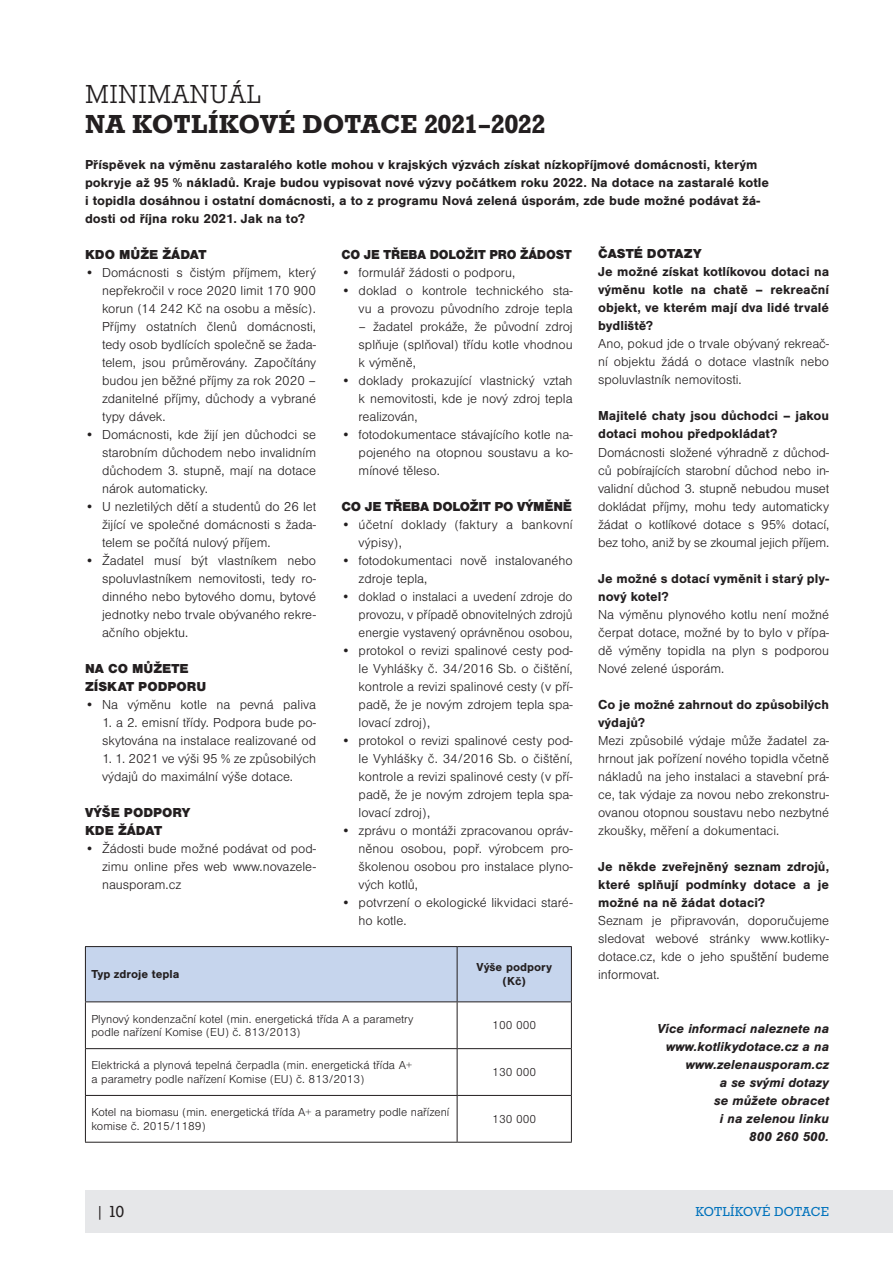
<style>
.page{position:relative;width:893px;height:1263px;background:#fff}
.page>*{position:absolute;margin:0;border:0;box-sizing:border-box;transform-origin:0 0}
.t1{font:500 27px "Roctus TOT";color:#231f20}
.t2{font:300 27px "Roctus TOT";letter-spacing:.015em;color:#231f20}
.t3{font:16.5px "Roctus TOT";color:#231f20}
.t4{font:300 13.5px/18px "Nimbus San";color:#231f20;text-align:justify}
.t5{font:700 13.5px/18px "Nimbus San";color:#231f20}
.t6{font:italic 700 13.5px/18px "Nimbus San";color:#231f20;text-align:right}
.t7{font:900 13.5px/18px "Nimbus San";letter-spacing:-.005em;color:#231f20}
.t8{font:900 13.5px "Nimbus San";letter-spacing:-.005em;color:#231f20;scale:.95 1}
.t9{font:13.5px "Roctus TOT";letter-spacing:.015em;color:#0072bc}
.t10{font:300 12px/13.5px "Nimbus San";color:#231f20}
.t11{font:700 12px/13.5px "Nimbus San";color:#231f20;text-align:center}
</style>
<div class="page">
<div style="left:85px;top:1191px;width:808px;height:42px;background:#e6e7e9"></div>
<div style="left:86px;top:947px;width:485px;height:54px;background:#c6d5ed"></div>
<svg style="left:86px;top:1002px;width:485px;height:140px"></svg>
<hr style="left:85px;top:946px;width:372px;height:1px;background:#231f20">
<hr style="left:85px;top:947px;width:1px;height:54px;background:#231f20">
<hr style="left:457px;top:946px;width:115px;height:1px;background:#231f20">
<hr style="left:457px;top:947px;width:1px;height:54px;background:#231f20">
<hr style="left:571px;top:947px;width:1px;height:54px;background:#231f20">
<hr style="left:85px;top:1001px;width:372px;height:1px;background:#231f20">
<hr style="left:85px;top:1002px;width:1px;height:46px;background:#231f20">
<hr style="left:457px;top:1001px;width:115px;height:1px;background:#231f20">
<hr style="left:457px;top:1002px;width:1px;height:46px;background:#231f20">
<hr style="left:571px;top:1002px;width:1px;height:46px;background:#231f20">
<hr style="left:85px;top:1048px;width:372px;height:1px;background:#231f20">
<hr style="left:85px;top:1049px;width:1px;height:46px;background:#231f20">
<hr style="left:457px;top:1048px;width:115px;height:1px;background:#231f20">
<hr style="left:457px;top:1049px;width:1px;height:46px;background:#231f20">
<hr style="left:571px;top:1049px;width:1px;height:46px;background:#231f20">
<hr style="left:85px;top:1095px;width:372px;height:1px;background:#231f20">
<hr style="left:85px;top:1096px;width:1px;height:46px;background:#231f20">
<hr style="left:457px;top:1095px;width:115px;height:1px;background:#231f20">
<hr style="left:457px;top:1096px;width:1px;height:46px;background:#231f20">
<hr style="left:571px;top:1096px;width:1px;height:46px;background:#231f20">
<hr style="left:85px;top:1142px;width:372px;height:1px;background:#231f20">
<hr style="left:457px;top:1142px;width:115px;height:1px;background:#231f20">
<h1 class="t2" style="left:85px;top:80px;width:177px">MINIMANUÁL</h1>
<h1 class="t1" style="left:85px;top:109px;width:462px">NA KOTLÍKOVÉ DOTACE 2021–2022</h1>
<p class="t5" style="left:85px;top:155px;width:686px">Příspěvek na výměnu zastaralého kotle mohou v krajských výzvách získat nízkopříjmové domácnosti, kterým pokryje až 95 % nákladů. Kraje budou vypisovat nové výzvy počátkem roku 2022. Na dotace na zastaralé kotle i topidla dosáhnou i ostatní domácnosti, a to z programu Nová zelená úsporám, zde bude možné podávat žá&shy;dosti od října roku 2021. Jak na to?</p>
<p class="t8" style="left:342px;top:246px;width:244px">CO JE TŘEBA DOLOŽIT PRO ŽÁDOST</p>
<p class="t4" style="left:342px;top:263px;width:175px">• formulář žádosti o podporu,</p>
<p class="t4" style="left:342px;top:281px;width:233px;text-align:right">• doklad o kontrole technického sta&shy;vu a provozu původního zdroje tepla</p>
<p class="t4" style="left:359px;top:317px;width:216px">– žadatel prokáže, že původní zdroj splňuje (splňoval) třídu kotle vhodnou k výměně,</p>
<p class="t4" style="left:359px;top:371px;width:216px;text-indent:-17px">• doklady prokazující vlastnický vztah k nemovitosti, kde je nový zdroj tepla realizován,</p>
<p class="t4" style="left:359px;top:425px;width:216px;text-indent:-17px">• fotodokumentace stávajícího kotle na&shy;pojeného na otopnou soustavu a ko&shy;mínové těleso.</p>
<p class="t7" style="left:342px;top:497px;width:232px">CO JE TŘEBA DOLOŽIT PO VÝMĚNĚ</p>
<p class="t4" style="left:359px;top:515px;width:216px;text-indent:-17px">• účetní doklady (faktury a bankovní výpisy),</p>
<p class="t4" style="left:359px;top:551px;width:216px;text-indent:-17px">• fotodokumentaci nově instalovaného zdroje tepla,</p>
<p class="t4" style="left:359px;top:587px;width:216px;text-indent:-17px">• doklad o instalaci a uvedení zdroje do provozu, v případě obnovitelných zdrojů energie vystavený oprávněnou osobou,</p>
<p class="t4" style="left:359px;top:641px;width:216px;text-indent:-17px">• protokol o revizi spalinové cesty pod&shy;le Vyhlášky č. 34/2016 Sb. o čištění, kontrole a revizi spalinové cesty (v pří&shy;padě, že je novým zdrojem tepla spa&shy;lovací zdroj),</p>
<p class="t4" style="left:359px;top:731px;width:216px;text-indent:-17px">• protokol o revizi spalinové cesty pod&shy;le Vyhlášky č. 34/2016 Sb. o čištění, kontrole a revizi spalinové cesty (v pří&shy;padě, že je novým zdrojem tepla spa&shy;lovací zdroj),</p>
<p class="t4" style="left:359px;top:821px;width:216px;text-indent:-17px">• zprávu o montáži zpracovanou opráv&shy;něnou osobou, popř. výrobcem pro&shy;školenou osobou pro instalace plyno&shy;vých kotlů,</p>
<p class="t4" style="left:359px;top:893px;width:216px;text-indent:-17px">• potvrzení o ekologické likvidaci staré&shy;ho kotle.</p>
<p class="t7" style="left:85px;top:245px;width:123px">KDO MŮŽE ŽÁDAT</p>
<p class="t4" style="left:102px;top:263px;width:216px;text-indent:-17px">• Domácnosti s čistým příjmem, který nepřekročil v roce 2020 limit 170 900 korun (14 242 Kč na osobu a měsíc).<br>Příjmy ostatních členů domácnosti, tedy osob bydlících společně se žada&shy;telem, jsou průměrovány. Započítány budou jen běžné příjmy za rok 2020 – zdanitelné příjmy, důchody a vybrané typy dávek.</p>
<p class="t4" style="left:102px;top:425px;width:216px;text-indent:-17px">• Domácnosti, kde žijí jen důchodci se starobním důchodem nebo invalidním důchodem 3. stupně, mají na dotace nárok automaticky.</p>
<p class="t4" style="left:102px;top:497px;width:216px;text-indent:-17px">• U nezletilých dětí a studentů do 26 let žijící ve společné domácnosti s žada&shy;telem se počítá nulový příjem.</p>
<p class="t4" style="left:102px;top:551px;width:216px;text-indent:-17px">• Žadatel musí být vlastníkem nebo spoluvlastníkem nemovitosti, tedy ro&shy;dinného nebo bytového domu, bytové jednotky nebo trvale obývaného rekre&shy;ačního objektu.</p>
<p class="t7" style="left:85px;top:659px;width:123px">NA CO MŮŽETE<br>ZÍSKAT PODPORU</p>
<p class="t4" style="left:85px;top:695px;width:232px">• Na výměnu kotle na pevná paliva</p>
<p class="t4" style="left:102px;top:713px;width:216px">1. a 2. emisní třídy. Podpora bude po&shy;skytována na instalace realizované od</p>
<p class="t4" style="left:102px;top:749px;width:216px">1. 1. 2021 ve výši 95 % ze způsobilých výdajů do maximální výše dotace.</p>
<p class="t7" style="left:85px;top:803px;width:107px">VÝŠE PODPORY<br>KDE ŽÁDAT</p>
<p class="t4" style="left:102px;top:839px;width:216px;text-indent:-17px">• Žádosti bude možné podávat od pod&shy;zimu online přes web www.novazele&shy;nausporam.cz</p>
<p class="t7" style="left:598px;top:245px;width:105px">ČASTÉ DOTAZY</p>
<p class="t5" style="left:598px;top:263px;width:233px;text-align:justify">Je možné získat kotlíkovou dotaci na výměnu kotle na chatě – rekreační objekt, ve kterém mají dva lidé trvalé bydliště?</p>
<p class="t4" style="left:598px;top:335px;width:233px">Ano, pokud jde o trvale obývaný rekreač&shy;ní objektu žádá o dotace vlastník nebo spoluvlastník nemovitosti.</p>
<p class="t5" style="left:598px;top:407px;width:232px">Majitelé chaty jsou důchodci – jakou dotaci mohou předpokládat?</p>
<p class="t4" style="left:598px;top:443px;width:233px">Domácnosti složené výhradně z důchod&shy;ců pobírajících starobní důchod nebo in&shy;validní důchod 3. stupně nebudou muset dokládat příjmy, mohu tedy automaticky žádat o kotlíkové dotace s 95% dotací, bez toho, aniž by se zkoumal jejich příjem.</p>
<p class="t5" style="left:598px;top:569px;width:233px">Je možné s dotací vyměnit i starý ply&shy;nový kotel?</p>
<p class="t4" style="left:598px;top:605px;width:233px">Na výměnu plynového kotlu není možné čerpat dotace, možné by to bylo v přípa&shy;dě výměny topidla na plyn s podporou Nové zelené úsporám.</p>
<p class="t5" style="left:598px;top:695px;width:232px">Co je možné zahrnout do způsobilých výdajů?</p>
<p class="t4" style="left:598px;top:731px;width:233px">Mezi způsobilé výdaje může žadatel za&shy;hrnout jak pořízení nového topidla včetně nákladů na jeho instalaci a stavební prá&shy;ce, tak výdaje za novou nebo zrekonstru&shy;ovanou otopnou soustavu nebo nezbytné zkoušky, měření a dokumentaci.</p>
<p class="t5" style="left:598px;top:857px;width:233px;text-align:justify">Je někde zveřejněný seznam zdrojů, které splňují podmínky dotace a je možné na ně žádat dotaci?</p>
<p class="t4" style="left:598px;top:911px;width:233px">Seznam je připravován, doporučujeme sledovat webové stránky www.kotliky&shy;dotace.cz, kde o jeho spuštění budeme informovat.</p>
<p class="t11" style="left:91px;top:968px;width:90px">Typ zdroje tepla</p>
<p class="t11" style="left:476px;top:961px;width:77px">Výše podpory (Kč)</p>
<p class="t10" style="left:91px;top:1012px;width:324px">Plynový kondenzační kotel (min. energetická třída A a parametry podle nařízení Komise (EU) č. 813/2013)</p>
<p class="t10" style="left:492px;top:1019px;width:45px">100 000</p>
<p class="t10" style="left:91px;top:1059px;width:322px">Elektrická a plynová tepelná čerpadla (min. energetická třída A+ a parametry podle nařízení Komise (EU) č. 813/2013)</p>
<p class="t10" style="left:492px;top:1066px;width:45px">130 000</p>
<p class="t10" style="left:91px;top:1106px;width:359px">Kotel na biomasu (min. energetická třída A+ a parametry podle nařízení komise č. 2015/1189)</p>
<p class="t10" style="left:492px;top:1112px;width:45px">130 000</p>
<p class="t6" style="left:657px;top:1019px;width:173px">Více informací naleznete na www.kotlikydotace.cz a na www.zelenausporam.cz<br>a se svými dotazy<br>se můžete obracet<br>i na zelenou linku<br>800 260 500.</p>
<p class="t3" style="left:96px;top:1203px;width:30px">| 10</p>
<p class="t9" style="left:695px;top:1204px;width:135px">KOTLÍKOVÉ DOTACE</p>
</div>
